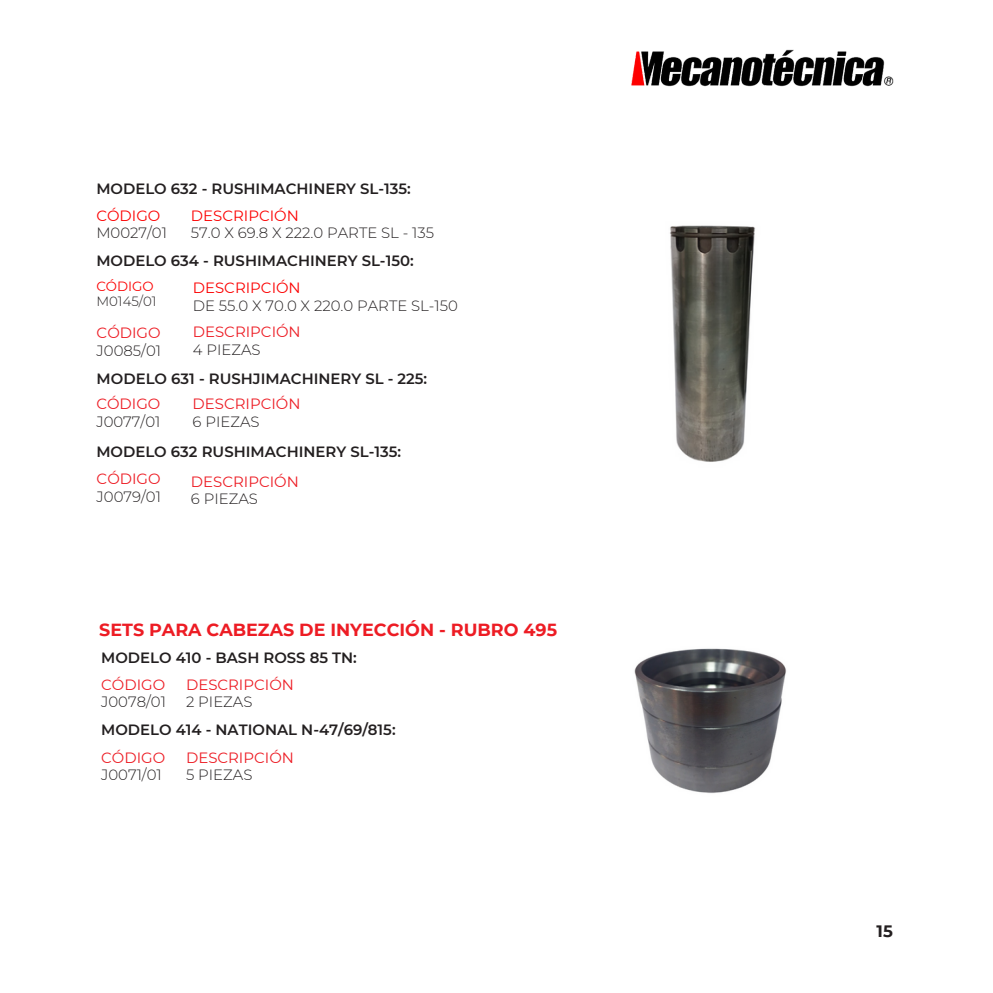
<style>
.page{position:relative;width:993px;height:993px;background:#fff}
.page>*{position:absolute;margin:0;border:0;box-sizing:border-box;transform-origin:0 0}
.t1{font:700 17.5px "Montserrat";color:#ed1c24}
.t2{font:700 16.45px "Montserrat";color:#231f20}
.t3{font:600 14.88px "Montserrat";color:#231f20}
.t4{font:300 14.88px/17.3px "Montserrat";color:#231f20}
.t5{font:14.88px/17.3px "Montserrat";color:#ed1c24}
.t6{font:14.88px "Montserrat";color:#fc0001}
.t7{font:300 13.3px/15.6px "Montserrat";color:#231f20}
.s1{font-weight:400;color:#fc0001}
.s2{font-weight:400;color:#ed1c24}
.s3{font-weight:300;color:#231f20}
</style>
<div class="page">
<img style="left:631px;top:49px;width:262px;height:38px">
<img style="left:634px;top:648px;width:153px;height:145px">
<img style="left:670px;top:225px;width:85px;height:237px">
<p class="t3" style="left:96px;top:180px;width:316px">MODELO 632 - RUSHIMACHINERY SL-135:</p>
<p class="t4" style="left:96px;top:206px;width:72px"><span class="s1">CÓDIGO<br></span>M0027/01</p>
<p class="t6" style="left:191px;top:206px;width:109px">DESCRIPCIÓN</p>
<p class="t4" style="left:191px;top:224px;width:245px">57.0 X 69.8 X 222.0 PARTE SL - 135</p>
<p class="t3" style="left:96px;top:251px;width:319px">MODELO 634 - RUSHIMACHINERY SL-150:</p>
<p class="t7" style="left:96px;top:278px;width:62px"><span class="s1">CÓDIGO<br></span>M0145/01</p>
<p class="t6" style="left:193px;top:279px;width:109px">DESCRIPCIÓN</p>
<p class="t4" style="left:193px;top:296px;width:266px">DE 55.0 X 70.0 X 220.0 PARTE SL-150</p>
<p class="t4" style="left:97px;top:324px;width:66px"><span class="s2">CÓDIGO<br></span>J0085/01</p>
<p class="t5" style="left:193px;top:323px;width:109px">DESCRIPCIÓN<br><span class="s3">4 PIEZAS</span></p>
<p class="t3" style="left:97px;top:369px;width:332px">MODELO 631 - RUSHJIMACHINERY SL - 225:</p>
<p class="t4" style="left:96px;top:395px;width:65px"><span class="s2">CÓDIGO<br></span>J0077/01</p>
<p class="t5" style="left:192px;top:395px;width:109px">DESCRIPCIÓN<br><span class="s3">6 PIEZAS</span></p>
<p class="t3" style="left:96px;top:442px;width:306px">MODELO 632 RUSHIMACHINERY SL-135:</p>
<p class="t4" style="left:97px;top:470px;width:66px"><span class="s2">CÓDIGO<br></span>J0079/01</p>
<p class="t5" style="left:191px;top:472px;width:109px">DESCRIPCIÓN<br><span class="s3">6 PIEZAS</span></p>
<p class="t1" style="left:99px;top:619px;width:459px">SETS PARA CABEZAS DE INYECCIÓN - RUBRO 495</p>
<p class="t3" style="left:101px;top:648px;width:257px">MODELO 410 - BASH ROSS 85 TN:</p>
<p class="t4" style="left:101px;top:676px;width:66px"><span class="s2">CÓDIGO<br></span>J0078/01</p>
<p class="t5" style="left:186px;top:676px;width:109px">DESCRIPCIÓN<br><span class="s3">2 PIEZAS</span></p>
<p class="t3" style="left:101px;top:720px;width:296px">MODELO 414 - NATIONAL N-47/69/815:</p>
<p class="t4" style="left:101px;top:748px;width:65px"><span class="s2">CÓDIGO<br></span>J0071/01</p>
<p class="t5" style="left:186px;top:748px;width:109px">DESCRIPCIÓN<br><span class="s3">5 PIEZAS</span></p>
<p class="t2" style="left:876px;top:921px;width:18px">15</p>
</div>
